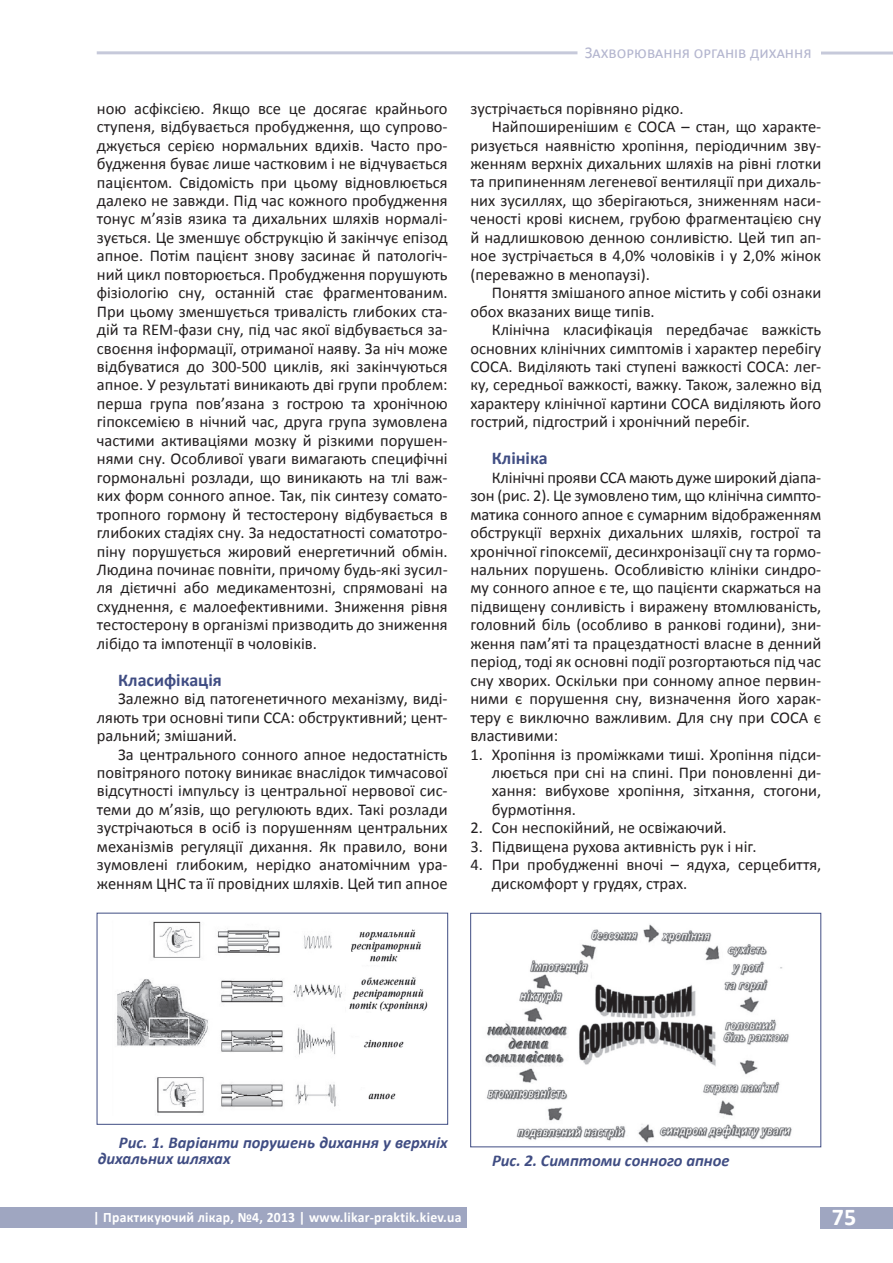
<style>
.page{position:relative;width:893px;height:1263px;background:#fff}
.page>*{position:absolute;margin:0;border:0;box-sizing:border-box;transform-origin:0 0}
.t1{font:700 24.15px "Calibri";color:#fff}
.t2{font:700 18px "Calibri";color:#404d83}
.t3{font:16.5px/18.5px "Calibri";color:#231f20;text-align:justify}
.t4{font:italic 700 16.5px/16.5px "Calibri";color:#404d83}
.t5{font:16.5px "Calibri";color:#b4b6cf}
.t6{font:700 14.4px "Calibri";letter-spacing:.02em;color:#fff;scale:.95 1}
</style>
<div class="page">
<hr style="left:97px;top:51px;width:480px;height:3px;background:#404d83">
<div style="left:0;top:1207px;width:467px;height:20px;background:#9fa6c1"></div>
<div style="left:821px;top:1207px;width:72px;height:21px;background:#9fa6c1"></div>
<hr style="left:821px;top:52px;width:72px;height:3px;background:#404d83">
<img style="left:117px;top:921px;width:311px;height:192px">
<img style="left:485px;top:924px;width:307px;height:219px">
<div style="left:470px;top:913px;width:351px;height:234px;border:1px solid #404d83"></div>
<p class="t3" style="left:97px;top:99px;width:352px">ною асфіксією. Якщо все це досягає крайнього ступеня, відбувається пробудження, що супрово&shy;джується серією нормальних вдихів. Часто про&shy;будження буває лише частковим і не відчувається пацієнтом. Свідомість при цьому відновлюється далеко не завжди. Під час кожного пробудження тонус м’язів язика та дихальних шляхів нормалі&shy;зується. Це зменшує обструкцію й закінчує епізод апное. Потім пацієнт знову засинає й патологіч&shy;ний цикл повторюється. Пробудження порушують фізіологію сну, останній стає фрагментованим.<br>При цьому зменшується тривалість глибоких ста&shy;дій та REM-фази сну, під час якої відбувається за&shy;своєння інформації, отриманої наяву. За ніч може відбуватися до 300-500 циклів, які закінчуються апное. У результаті виникають дві групи проблем: перша група пов’язана з гострою та хронічною гіпоксемією в нічний час, друга група зумовлена частими активаціями мозку й різкими порушен&shy;нями сну. Особливої уваги вимагають специфічні гормональні розлади, що виникають на тлі важ&shy;ких форм сонного апное. Так, пік синтезу сомато&shy;тропного гормону й тестостерону відбувається в глибоких стадіях сну. За недостатності соматотро&shy;піну порушується жировий енергетичний обмін.<br>Людина починає повніти, причому будь-які зусил&shy;ля дієтичні або медикаментозні, спрямовані на схуднення, є малоефективними. Зниження рівня тестостерону в організмі призводить до зниження лібідо та імпотенції в чоловіків.</p>
<p class="t2" style="left:118px;top:668px;width:105px">Класифікація</p>
<p class="t3" style="left:97px;top:689px;width:352px;text-indent:21px">Залежно від патогенетичного механізму, виді&shy;ляють три основні типи ССА: обструктивний; цент&shy;ральний; змішаний.</p>
<p class="t3" style="left:97px;top:745px;width:352px;text-indent:21px">За центрального сонного апное недостатність повітряного потоку виникає внаслідок тимчасової відсутності імпульсу із центральної нервової сис&shy;теми до м’язів, що регулюють вдих. Такі розлади зустрічаються в осіб із порушенням центральних механізмів регуляції дихання. Як правило, вони зумовлені глибоким, нерідко анатомічним ура&shy;женням ЦНС та її провідних шляхів. Цей тип апное</p>
<p class="t5" style="left:585px;top:42px;width:228px">Захворювання органів дихання</p>
<p class="t3" style="left:470px;top:99px;width:215px">зустрічається порівняно рідко.</p>
<p class="t3" style="left:492px;top:117px;width:331px">Найпоширенішим є СОСА – стан, що характе-</p>
<p class="t3" style="left:470px;top:136px;width:352px">ризується наявністю хропіння, періодичним зву-</p>
<p class="t3" style="left:470px;top:154px;width:352px">женням верхніх дихальних шляхів на рівні глотки</p>
<p class="t3" style="left:470px;top:173px;width:352px">та припиненням легеневої вентиляції при дихаль-</p>
<p class="t3" style="left:470px;top:191px;width:352px">них зусиллях, що зберігаються, зниженням наси-</p>
<p class="t3" style="left:470px;top:210px;width:352px">ченості крові киснем, грубою фрагментацією сну</p>
<p class="t3" style="left:470px;top:228px;width:352px">й надлишковою денною сонливістю. Цей тип ап-</p>
<p class="t3" style="left:470px;top:247px;width:352px">ное зустрічається в 4,0% чоловіків і у 2,0% жінок</p>
<p class="t3" style="left:470px;top:265px;width:181px">(переважно в менопаузі).</p>
<p class="t3" style="left:492px;top:284px;width:331px">Поняття змішаного апное містить у собі ознаки</p>
<p class="t3" style="left:470px;top:302px;width:186px">обох вказаних вище типів.</p>
<p class="t3" style="left:492px;top:320px;width:331px">Клінічна класифікація передбачає важкість</p>
<p class="t3" style="left:470px;top:339px;width:352px">основних клінічних симптомів і характер перебігу</p>
<p class="t3" style="left:470px;top:357px;width:352px">СОСА. Виділяють такі ступені важкості СОСА: лег-</p>
<p class="t3" style="left:470px;top:376px;width:352px">ку, середньої важкості, важку. Також, залежно від</p>
<p class="t3" style="left:470px;top:394px;width:352px">характеру клінічної картини СОСА виділяють його</p>
<p class="t3" style="left:470px;top:413px;width:281px">гострий, підгострий і хронічний перебіг.</p>
<p class="t2" style="left:492px;top:447px;width:57px">Клініка</p>
<p class="t3" style="left:470px;top:468px;width:352px;text-indent:21px">Клінічні прояви ССА мають дуже широкий діапа&shy;зон (рис. 2). Це зумовлено тим, що клінічна симпто&shy;матика сонного апное є сумарним відображенням обструкції верхніх дихальних шляхів, гострої та хронічної гіпоксемії, десинхронізації сну та гормо&shy;нальних порушень. Особливістю клініки синдро&shy;му сонного апное є те, що пацієнти скаржаться на підвищену сонливість і виражену втомлюваність, головний біль (особливо в ранкові години), зни&shy;ження пам’яті та працездатності власне в денний період, тоді як основні події розгортаються під час сну хворих. Оскільки при сонному апное первин&shy;ними є порушення сну, визначення його харак&shy;теру є виключно важливим. Для сну при СОСА є властивими:</p>
<p class="t3" style="left:492px;top:745px;width:331px;text-indent:-21px">1. Хропіння із проміжками тиші. Хропіння підси&shy;люється при сні на спині. При поновленні ди&shy;хання: вибухове хропіння, зітхання, стогони, бурмотіння.</p>
<p class="t3" style="left:470px;top:819px;width:258px">2. Сон неспокійний, не освіжаючий.</p>
<p class="t3" style="left:470px;top:837px;width:288px">3. Підвищена рухова активність рук і ніг.</p>
<p class="t3" style="left:492px;top:855px;width:331px;text-indent:-21px">4. При пробудженні вночі – ядуха, серцебиття, дискомфорт у грудях, страх.</p>
<p class="t4" style="left:98px;top:1134px;width:352px;text-indent:21px">Рис. 1. Варіанти порушень дихання у верхніх дихальних шляхах</p>
<p class="t4" style="left:492px;top:1152px;width:239px">Рис. 2. Симптоми сонного апное</p>
<p class="t6" style="left:93px;top:1208px;width:389px">| Практикуючий лікар, №4, 2013 | www.likar-praktik.kiev.ua</p>
<h1 class="t1" style="left:832px;top:1202px;width:26px">75</h1>
</div>
